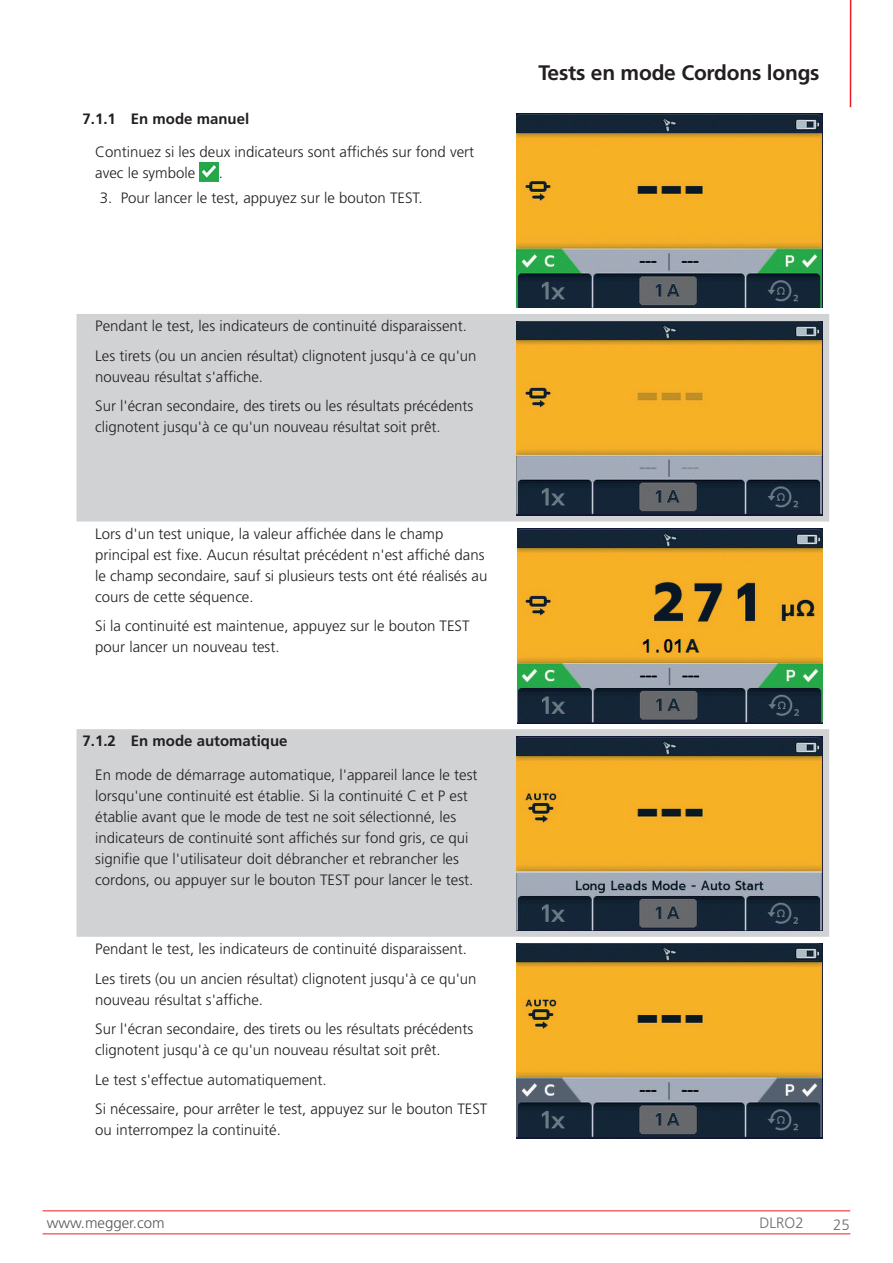
<style>
.page{position:relative;width:893px;height:1263px;background:#fff}
.page>*{position:absolute;margin:0;border:0;box-sizing:border-box;transform-origin:0 0}
.t1{font:700 21px "Frutiger LT Pro";letter-spacing:-.01em;color:#231f20}
.t2{font:300 15px/21px "Frutiger LT Pro";color:#231f20}
.t3{font:700 15px "Frutiger LT Pro";color:#231f20}
.t4{font:300 15px "Frutiger LT Pro";color:#57585a}
.t5{font:300 15px "Frutiger LT Pro";color:#6c6d70}
</style>
<div class="page">
<svg style="left:77px;top:314px;width:752px;height:623px;fill:#d1d2d4"></svg>
<img style="left:199px;top:162px;width:20px;height:19px">
<img style="left:516px;top:113px;width:306px;height:195px">
<img style="left:516px;top:321px;width:306px;height:194px">
<img style="left:517px;top:528px;width:305px;height:195px">
<img style="left:516px;top:736px;width:306px;height:195px">
<img style="left:516px;top:944px;width:306px;height:194px">
<hr style="left:850px;top:0;width:1px;height:107px;background:#ee1d23">
<hr style="left:43px;top:1210px;width:807px;height:1px;background:#ee1d23">
<hr style="left:43px;top:1233px;width:807px;height:1px;background:#ee1d23">
<p class="t3" style="left:83px;top:109px;width:168px">7.1.1 En mode manuel</p>
<p class="t2" style="left:95px;top:142px;width:380px">Continuez si les deux indicateurs sont affichés sur fond vert avec le symbole</p>
<p class="t2" style="left:219px;top:163px;width:6px">.</p>
<p class="t2" style="left:100px;top:188px;width:324px">3. Pour lancer le test, appuyez sur le bouton TEST.</p>
<p class="t2" style="left:95px;top:311px;width:383px;line-height:29.5px">Pendant le test, les indicateurs de continuité disparaissent.<br>Les tirets (ou un ancien résultat) clignotent jusqu'à ce qu'un</p>
<p class="t2" style="left:95px;top:362px;width:380px;line-height:29.5px">nouveau résultat s'affiche.<br>Sur l'écran secondaire, des tirets ou les résultats précédents</p>
<p class="t2" style="left:95px;top:417px;width:347px">clignotent jusqu'à ce qu'un nouveau résultat soit prêt.</p>
<p class="t2" style="left:95px;top:523px;width:394px">Lors d'un test unique, la valeur affichée dans le champ principal est fixe. Aucun résultat précédent n'est affiché dans le champ secondaire, sauf si plusieurs tests ont été réalisés au cours de cette séquence.</p>
<p class="t2" style="left:95px;top:616px;width:376px">Si la continuité est maintenue, appuyez sur le bouton TEST pour lancer un nouveau test.</p>
<p class="t3" style="left:83px;top:732px;width:207px">7.1.2 En mode automatique</p>
<p class="t2" style="left:95px;top:764px;width:384px">En mode de démarrage automatique, l'appareil lance le test lorsqu'une continuité est établie. Si la continuité C et P est établie avant que le mode de test ne soit sélectionné, les indicateurs de continuité sont affichés sur fond gris, ce qui signifie que l'utilisateur doit débrancher et rebrancher les cordons, ou appuyer sur le bouton TEST pour lancer le test.</p>
<p class="t2" style="left:95px;top:934px;width:383px;line-height:29.5px">Pendant le test, les indicateurs de continuité disparaissent.<br>Les tirets (ou un ancien résultat) clignotent jusqu'à ce qu'un</p>
<p class="t2" style="left:95px;top:985px;width:380px;line-height:29.5px">nouveau résultat s'affiche.<br>Sur l'écran secondaire, des tirets ou les résultats précédents</p>
<p class="t2" style="left:95px;top:1035px;width:394px;line-height:29.5px">clignotent jusqu'à ce qu'un nouveau résultat soit prêt.<br>Le test s'effectue automatiquement.<br>Si nécessaire, pour arrêter le test, appuyez sur le bouton TEST</p>
<p class="t2" style="left:95px;top:1119px;width:187px">ou interrompez la continuité.</p>
<h1 class="t1" style="left:538px;top:60px;width:283px">Tests en mode Cordons longs</h1>
<p class="t4" style="left:47px;top:1214px;width:119px">www.megger.com</p>
<p class="t5" style="left:759px;top:1214px;width:46px">DLRO2</p>
<p class="t5" style="left:833px;top:1215px;width:18px">25</p>
</div>
